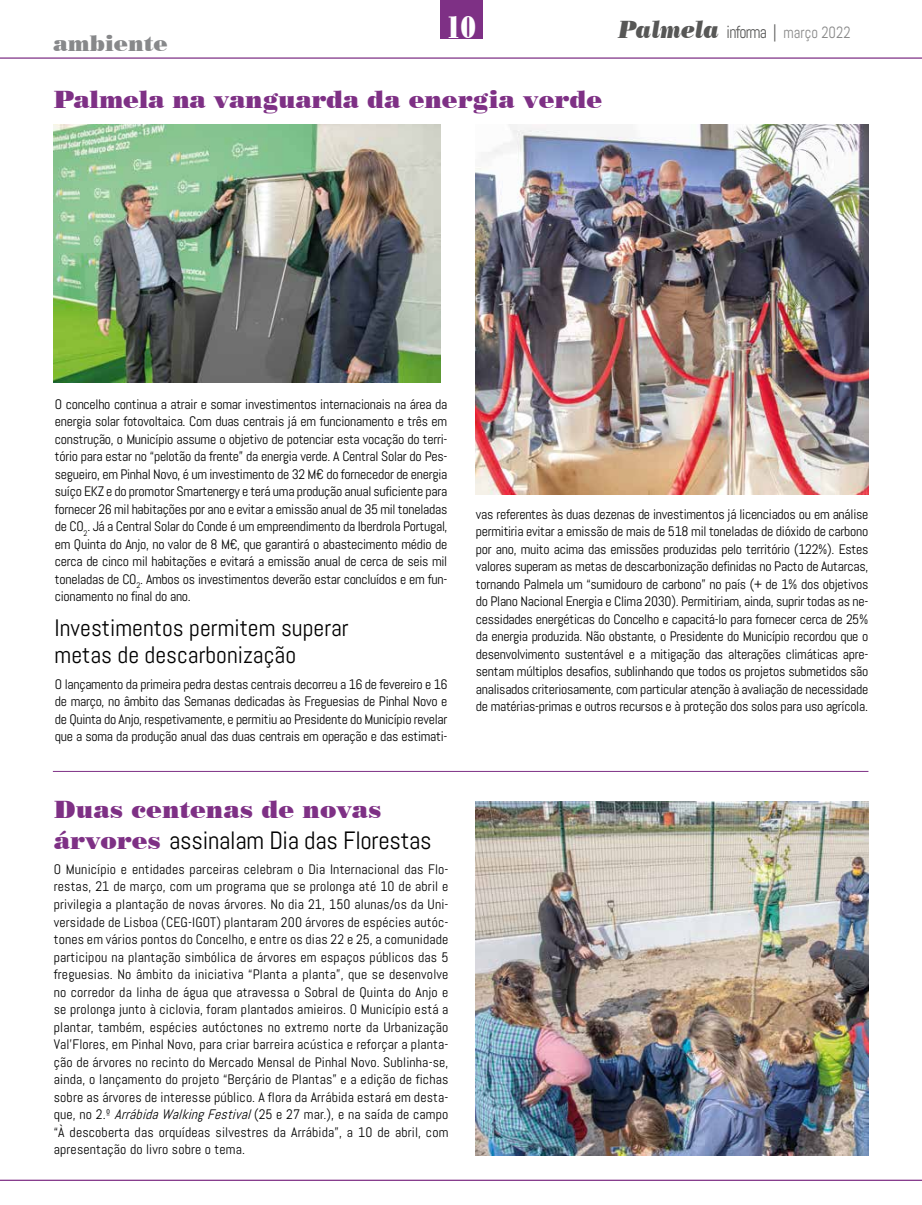
<style>
.page{position:relative;width:922px;height:1205px;background:#fff}
.page>*{position:absolute;margin:0;border:0;box-sizing:border-box;transform-origin:0 0}
.t1{font:31.25px "Poster Bodoni BT";color:#fff;scale:.72 1}
.t2{font:25px "Poster Bodoni BT";color:#7e3085}
.t3{font:25px "Abel";letter-spacing:-.01em;color:#000}
.t4{font:23.75px/27.5px "Abel";color:#000}
.t5{font:22.5px "Poster Bodoni BT";color:#87888a}
.t6{font:16.25px "Abel";color:#878787;scale:.9 1}
.t7{font:13.75px/17.5px "Abel";letter-spacing:-.02em;color:#000;text-align:justify}
.s1{font-family:"Poster Bodoni BT";font-style:italic;font-size:25px;color:#575756}
.s2{font-size:17.5px;color:#575756}
.s3{font-family:"Poster Bodoni BT";color:#7e3085}
.s4{font-style:italic}
</style>
<div class="page">
<hr style="left:0;top:57px;width:921px;height:2px;background:#7e3085">
<div style="left:440px;top:0;width:42px;height:39px;background:#7e3085"></div>
<hr style="left:0;top:1179px;width:921px;height:2px;background:#7e3085">
<hr style="left:53px;top:771px;width:815px;height:1px;background:#7e3085">
<img style="left:475px;top:801px;width:393px;height:354px">
<img style="left:475px;top:125px;width:393px;height:369px">
<img style="left:53px;top:125px;width:387px;height:258px">
<h3 class="t5" style="left:53px;top:30px;width:116px">ambiente</h3>
<h1 class="t1" style="left:446px;top:8px;width:43px">10</h1>
<p class="t6" style="left:618px;top:22px;width:259px"><span class="s1">Palmela</span> <span class="s2">informa |</span> março 2022</p>
<h2 class="t2" style="left:54px;top:84px;width:549px">Palmela na vanguarda da energia verde</h2>
<p class="t7" style="left:55px;top:395px;width:394px">O concelho continua a atrair e somar investimentos internacionais na área da energia solar fotovoltaica. Com duas centrais já em funcionamento e três em construção, o Município assume o objetivo de potenciar esta vocação do terri&shy;tório para estar no “pelotão da frente” da energia verde. A Central Solar do Pes&shy;segueiro, em Pinhal Novo, é um investimento de 32 M€ do fornecedor de energia suíço EKZ e do promotor Smartenergy e terá uma produção anual suficiente para fornecer 26 mil habitações por ano e evitar a emissão anual de 35 mil toneladas de CO<sub>2</sub>. Já a Central Solar do Conde é um empreendimento da Iberdrola Portugal, em Quinta do Anjo, no valor de 8 M€, que garantirá o abastecimento médio de cerca de cinco mil habitações e evitará a emissão anual de cerca de seis mil toneladas de CO<sub>2</sub>. Ambos os investimentos deverão estar concluídos e em fun&shy;cionamento no final do ano.</p>
<h3 class="t4" style="left:55px;top:613px;width:296px">Investimentos permitem superar metas de descarbonização</h3>
<p class="t7" style="left:55px;top:675px;width:394px">O lançamento da primeira pedra destas centrais decorreu a 16 de fevereiro e 16 de março, no âmbito das Semanas dedicadas às Freguesias de Pinhal Novo e de Quinta do Anjo, respetivamente, e permitiu ao Presidente do Município revelar que a soma da produção anual das duas centrais em operação e das estimati-</p>
<h2 class="t2" style="left:54px;top:793px;width:329px">Duas centenas de novas</h2>
<h2 class="t3" style="left:54px;top:824px;width:379px"><span class="s3">árvores</span> assinalam Dia das Florestas</h2>
<p class="t7" style="left:54px;top:860px;width:396px">O Município e entidades parceiras celebram o Dia Internacional das Flo&shy;restas, 21 de março, com um programa que se prolonga até 10 de abril e privilegia a plantação de novas árvores. No dia 21, 150 alunas/os da Uni&shy;versidade de Lisboa (CEG-IGOT) plantaram 200 árvores de espécies autóc&shy;tones em vários pontos do Concelho, e entre os dias 22 e 25, a comunidade participou na plantação simbólica de árvores em espaços públicos das 5 freguesias. No âmbito da iniciativa “Planta a planta”, que se desenvolve no corredor da linha de água que atravessa o Sobral de Quinta do Anjo e se prolonga junto à ciclovia, foram plantados amieiros. O Município está a plantar, também, espécies autóctones no extremo norte da Urbanização Val’Flores, em Pinhal Novo, para criar barreira acústica e reforçar a planta&shy;ção de árvores no recinto do Mercado Mensal de Pinhal Novo. Sublinha-se, ainda, o lançamento do projeto “Berçário de Plantas” e a edição de fichas sobre as árvores de interesse público. A flora da Arrábida estará em desta&shy;que, no 2.º <span class="s4">ArrábidaWalkingFestival</span>(25 e 27 mar.), e na saída de campo “À descoberta das orquídeas silvestres da Arrábida”, a 10 de abril, com apresentação do livro sobre o tema.</p>
<p class="t7" style="left:476px;top:505px;width:394px">vas referentes às duas dezenas de investimentos já licenciados ou em análise permitiria evitar a emissão de mais de 518 mil toneladas de dióxido de carbono por ano, muito acima das emissões produzidas pelo território (122%). Estes valores superam as metas de descarbonização definidas no Pacto de Autarcas, tornando Palmela um “sumidouro de carbono” no país (+ de 1% dos objetivos do Plano Nacional Energia e Clima 2030). Permitiriam, ainda, suprir todas as ne&shy;cessidades energéticas do Concelho e capacitá-lo para fornecer cerca de 25% da energia produzida. Não obstante, o Presidente do Município recordou que o desenvolvimento sustentável e a mitigação das alterações climáticas apre&shy;sentam múltiplos desafios, sublinhando que todos os projetos submetidos são analisados criteriosamente, com particular atenção à avaliação de necessidade de matérias-primas e outros recursos e à proteção dos solos para uso agrícola.</p>
</div>
